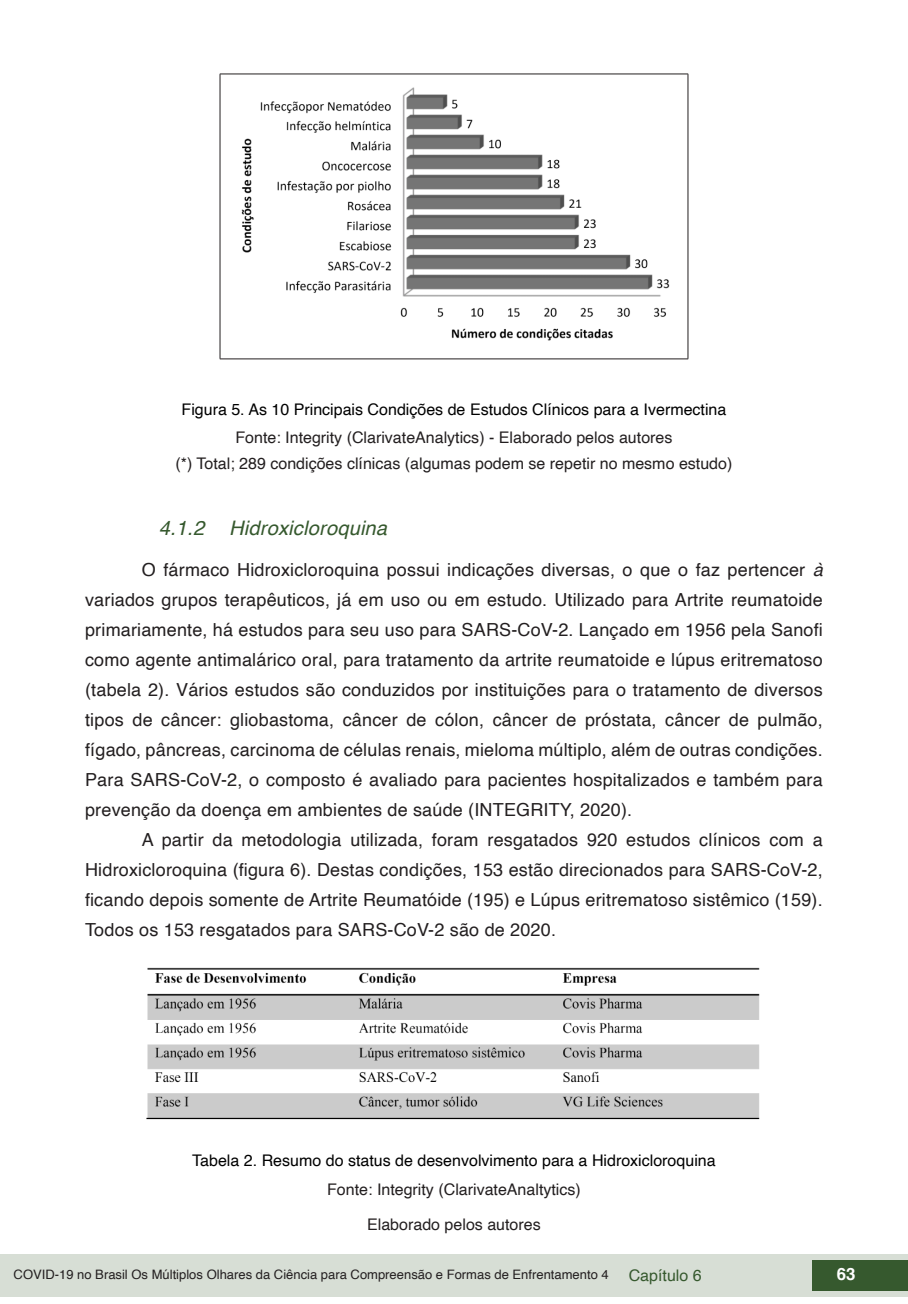
<style>
.page{position:relative;width:908px;height:1304px;background:#fff}
.page>*{position:absolute;margin:0;border:0;box-sizing:border-box;transform-origin:0 0}
.t1{font:italic 20px "Helvetica";letter-spacing:.01em;color:#36592e}
.txt{font:18px/30px "Helvetica";letter-spacing:.01em;color:#231f20;text-align:justify}
.t2{font:700 16.8px "Helvetica";color:#fff}
.fonte_tab_gra_imag{font:16px "Helvetica";color:#231f20}
.info_tab_graf_imag{font:16px "Helvetica";color:#000}
.t3{font:13px "Helvetica";color:#231f20}
.s1{font-style:italic}
.s2{font-size:16px;color:#36592e}
</style>
<div class="page">
<div style="left:0;top:1254px;width:906px;height:43px;background:#d7ded5"></div>
<div style="left:812px;top:1261px;width:95px;height:30px;background:#36592e"></div>
<hr style="left:220px;top:74px;width:468px;height:1px;background:#231f20">
<hr style="left:219px;top:74px;width:1px;height:285px;background:#231f20">
<hr style="left:687px;top:74px;width:1px;height:285px;background:#231f20">
<hr style="left:220px;top:359px;width:468px;height:1px;background:#231f20">
<img style="left:241px;top:87px;width:429px;height:254px">
<img style="left:146px;top:967px;width:614px;height:153px">
<p class="info_tab_graf_imag" style="left:181px;top:397px;width:546px">Figura 5. As 10 Principais Condições de Estudos Clínicos para a Ivermectina</p>
<p class="fonte_tab_gra_imag" style="left:235px;top:425px;width:438px">Fonte: Integrity (ClarivateAnalytics) - Elaborado pelos autores</p>
<p class="fonte_tab_gra_imag" style="left:175px;top:451px;width:558px">(*) Total; 289 condições clínicas (algumas podem se repetir no mesmo estudo)</p>
<p class="t1" style="left:159px;top:512px;width:47px">4.1.2</p>
<p class="t1" style="left:229px;top:512px;width:159px">Hidroxicloroquina</p>
<p class="txt" style="left:85px;top:555px;width:739px;text-indent:57px">O fármaco Hidroxicloroquina possui indicações diversas, o que o faz pertencer <span class="s1">à </span>variados grupos terapêuticos, já em uso ou em estudo. Utilizado para Artrite reumatoide primariamente, há estudos para seu uso para SARS-CoV-2. Lançado em 1956 pela Sanofi como agente antimalárico oral, para tratamento da artrite reumatoide e lúpus eritrematoso (tabela 2). Vários estudos são conduzidos por instituições para o tratamento de diversos tipos de câncer: gliobastoma, câncer de cólon, câncer de próstata, câncer de pulmão, fígado, pâncreas, carcinoma de células renais, mieloma múltiplo, além de outras condições.<br>Para SARS-CoV-2, o composto é avaliado para pacientes hospitalizados e também para prevenção da doença em ambientes de saúde (INTEGRITY, 2020).</p>
<p class="txt" style="left:85px;top:825px;width:738px;text-indent:57px">A partir da metodologia utilizada, foram resgatados 920 estudos clínicos com a Hidroxicloroquina (figura 6). Destas condições, 153 estão direcionados para SARS-CoV-2, ficando depois somente de Artrite Reumatóide (195) e Lúpus eritrematoso sistêmico (159).<br>Todos os 153 resgatados para SARS-CoV-2 são de 2020.</p>
<p class="info_tab_graf_imag" style="left:192px;top:1148px;width:524px">Tabela 2. Resumo do status de desenvolvimento para a Hidroxicloroquina</p>
<p class="fonte_tab_gra_imag" style="left:327px;top:1177px;width:255px">Fonte: Integrity (ClarivateAnaltytics)</p>
<p class="fonte_tab_gra_imag" style="left:367px;top:1212px;width:175px">Elaborado pelos autores</p>
<p class="t3" style="left:14px;top:1264px;width:689px">COVID-19 no Brasil Os Múltiplos Olhares da Ciência para Compreensão e Formas de Enfrentamento 4 <span class="s2">Capítulo 6</span></p>
<p class="t2" style="left:836px;top:1261px;width:20px">63</p>
</div>
